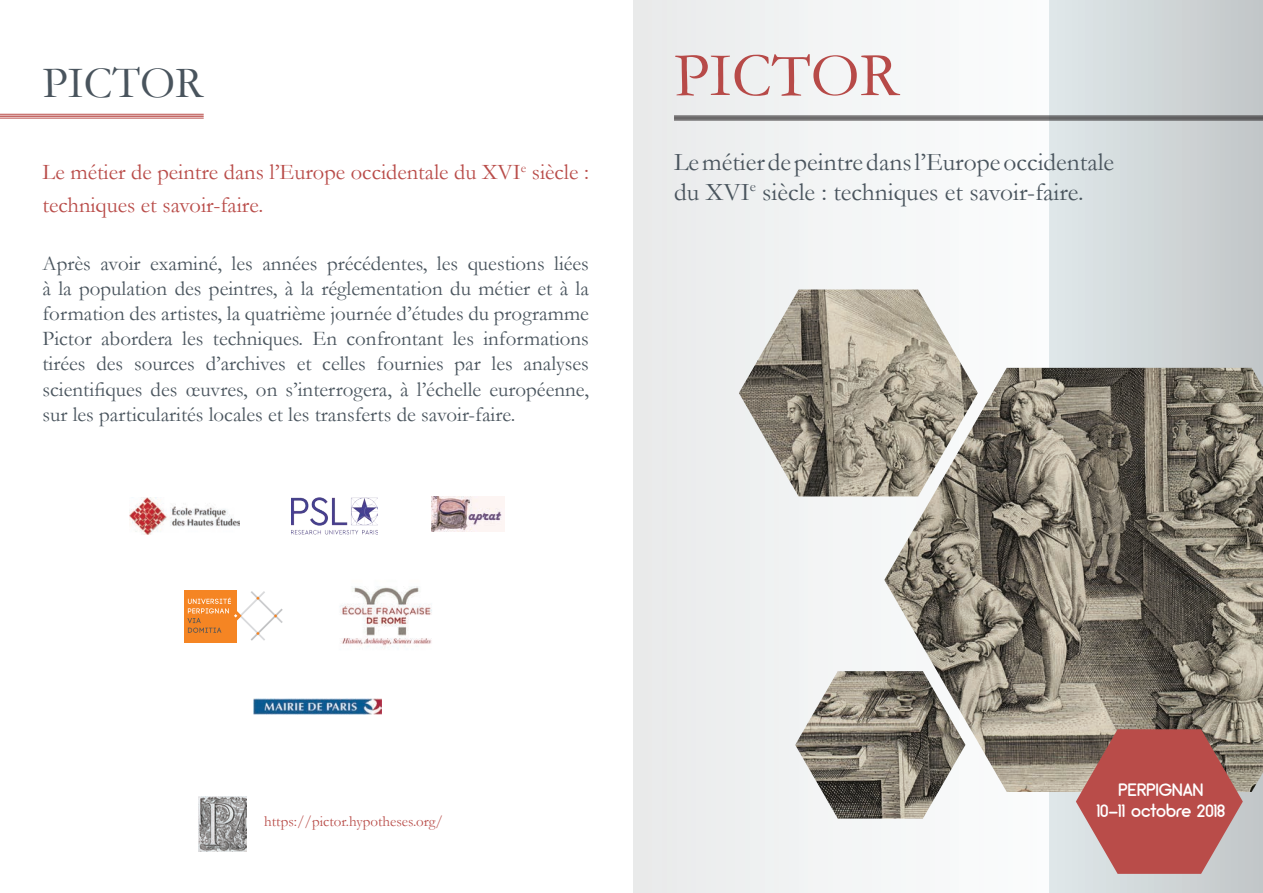
<style>
.page{position:relative;width:1263px;height:893px;background:#fff}
.page>*{position:absolute;margin:0;border:0;box-sizing:border-box;transform-origin:0 0}
.t1{font:63px "Garamond";color:#b74a48}
.t2{font:45px "Garamond";color:#49545d}
.t3{font:25.5px/30px "Garamond";color:#49545d}
.t4{font:22.5px/32.4px "Garamond";color:#b94c49}
.t5{font:21px/25.2px "Garamond";color:#49545d;text-align:justify}
.t6{font:18px/21.6px "Arciform";color:#fff;text-align:center}
.t7{font:15px "Garamond";color:#b94e4a}
</style>
<div class="page">
<div style="left:1048px;top:0;width:215px;height:893px;background:linear-gradient(to right,#e0e8ea,#c2c6c8)"></div>
<img style="left:884px;top:368px;width:379px;height:424px">
<img style="left:254px;top:698px;width:127px;height:17px">
<img style="left:291px;top:497px;width:86px;height:38px">
<img style="left:340px;top:586px;width:92px;height:61px">
<div style="left:184px;top:590px;width:53px;height:53px;background:#f58523"></div>
<svg style="left:187px;top:591px;width:96px;height:50px"></svg>
<img style="left:130px;top:498px;width:109px;height:37px">
<hr style="left:674px;top:116px;width:589px;height:1px;background:#231f20">
<hr style="left:674px;top:117px;width:589px;height:2px;background:#231f20">
<hr style="left:674px;top:120px;width:589px;height:1px;background:#231f20">
<img style="left:739px;top:289px;width:239px;height:207px">
<img style="left:795px;top:671px;width:170px;height:148px">
<hr style="left:0;top:114px;width:204px;height:1px;background:#b94c49">
<hr style="left:0;top:116px;width:204px;height:1px;background:#b94c49">
<hr style="left:0;top:118px;width:204px;height:1px;background:#b94c49">
<svg style="left:1076px;top:729px;width:167px;height:145px"></svg>
<img style="left:432px;top:497px;width:72px;height:34px">
<img style="left:198px;top:797px;width:48px;height:54px">
<h2 class="t2" style="left:43px;top:53px;width:162px">PICTOR</h2>
<p class="t4" style="left:43px;top:156px;width:548px">Le métier de peintre dans l’Europe occidentale du XVI<sup>e</sup> siècle : techniques et savoir-faire.</p>
<p class="t5" style="left:43px;top:250px;width:548px">Après avoir examiné, les années précédentes, les questions liées à la population des peintres, à la réglementation du métier et à la formation des artistes, la quatrième journée d’études du programme Pictor abordera les techniques. En confrontant les informations tirées des sources d’archives et celles fournies par les analyses scientifiques des œuvres, on s’interrogera, à l’échelle européenne, sur les particularités locales et les transferts de savoir-faire.</p>
<h1 class="t1" style="left:674px;top:33px;width:227px">PICTOR</h1>
<p class="t3" style="left:674px;top:146px;width:442px">Le métier de peintre dans l’Europe occidentale du XVI<sup>e</sup> siècle : techniques et savoir-faire.</p>
<p class="t7" style="left:264px;top:811px;width:180px">https://pictor.hypotheses.org/</p>
<p class="t6" style="left:1097px;top:778px;width:130px">PERPIGNAN<br>10-11 octobre 2018</p>
</div>
